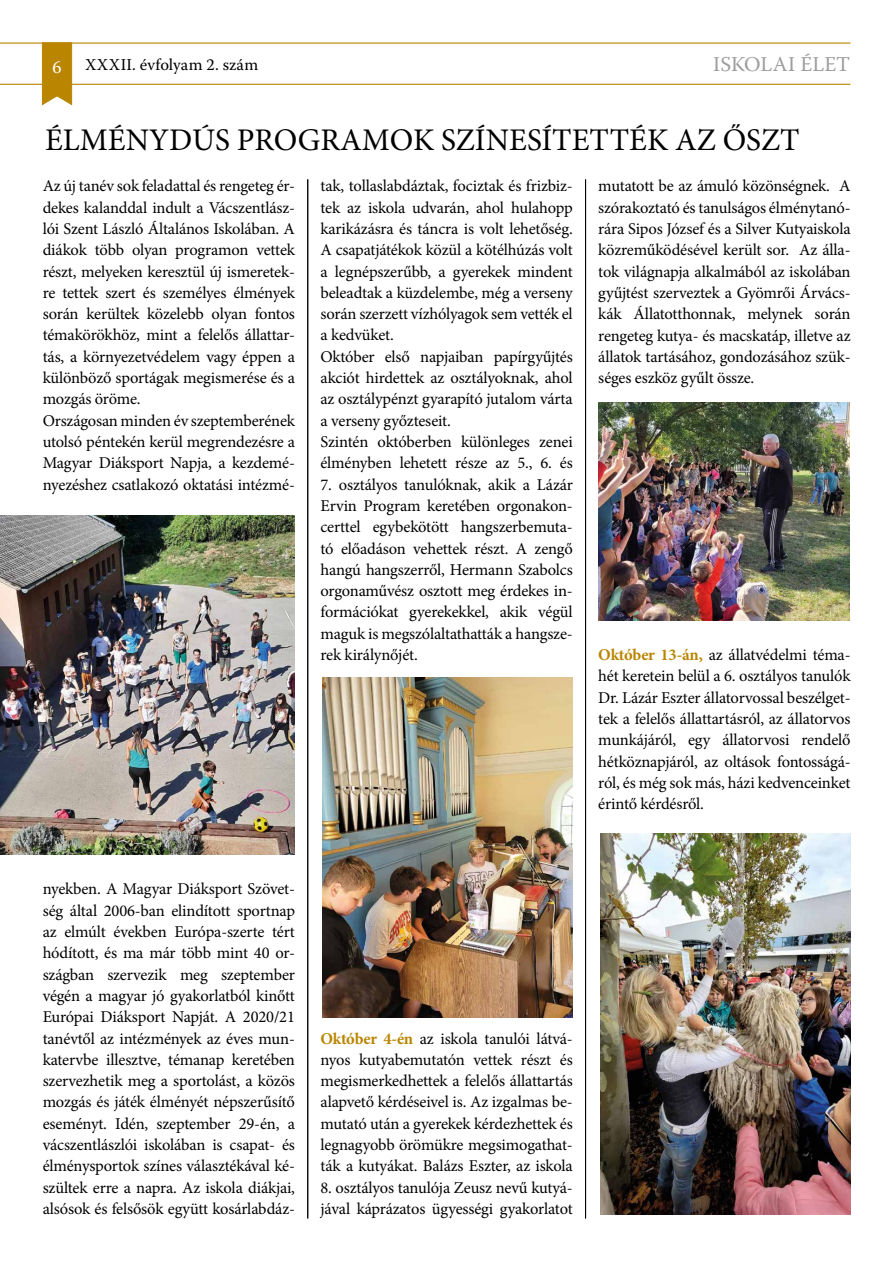
<style>
.page{position:relative;width:893px;height:1263px;background:#fff}
.page>*{position:absolute;margin:0;border:0;box-sizing:border-box;transform-origin:0 0}
.t1{font:31.5px "Minion Pro";color:#000}
.t2{font:21px "Warnock Pro";letter-spacing:.005em;color:#9d9d9c}
.t3{font:18px "Warnock Pro";color:#fff}
.t4{font:16.5px/21.3px "Minion Pro";letter-spacing:-.01em;color:#000;text-align:justify}
.t5{font:16.5px "Warnock Pro";letter-spacing:.015em;color:#000}
.s1{font-weight:700;color:#ba8500}
</style>
<div class="page">
<hr style="left:0;top:43px;width:850px;height:1px;background:#ba8500">
<hr style="left:0;top:84px;width:850px;height:1px;background:#ba8500">
<svg style="left:42px;top:42px;width:30px;height:64px;background:#bf8f15"></svg>
<hr style="left:307px;top:179px;width:1px;height:1039px;background:#000">
<hr style="left:585px;top:179px;width:1px;height:1039px;background:#000">
<img style="left:0;top:516px;width:295px;height:339px">
<img style="left:322px;top:678px;width:251px;height:339px">
<img style="left:599px;top:402px;width:250px;height:218px">
<img style="left:600px;top:834px;width:251px;height:380px">
<p class="t3" style="left:53px;top:56px;width:11px">6</p>
<p class="t5" style="left:85px;top:55px;width:175px">XXXII. évfolyam 2. szám</p>
<p class="t2" style="left:713px;top:52px;width:139px">ISKOLAI ÉLET</p>
<h1 class="t1" style="left:45px;top:119px;width:756px">ÉLMÉNYDÚS PROGRAMOK SZÍNESÍTETTÉK AZ ŐSZT</h1>
<p class="t4" style="left:43px;top:176px;width:254px;text-align:left">Az új tanév sok feladattal és rengeteg ér&shy;dekes kalanddal indult a Vácszentlász&shy;lói Szent László Általános Iskolában. A diákok több olyan programon vettek részt, melyeken keresztül új ismeretek&shy;re tettek szert és személyes élmények során kerültek közelebb olyan fontos témakörökhöz, mint a felelős állattar&shy;tás, a környezetvédelem vagy éppen a különböző sportágak megismerése és a mozgás öröme.<br>Országosan minden év szeptemberének utolsó péntekén kerül megrendezésre a Magyar Diáksport Napja, a kezdemé&shy;nyezéshez csatlakozó oktatási intézmé-</p>
<p class="t4" style="left:320px;top:176px;width:254px;text-align:left">tak, tollaslabdáztak, fociztak és frizbiz&shy;tek az iskola udvarán, ahol hulahopp karikázásra és táncra is volt lehetőség.<br>A csapatjátékok közül a kötélhúzás volt a legnépszerűbb, a gyerekek mindent beleadtak a küzdelembe, még a verseny során szerzett vízhólyagok sem vették el a kedvüket.<br>Október első napjaiban papírgyűjtés akciót hirdettek az osztályoknak, ahol az osztálypénzt gyarapító jutalom várta a verseny győzteseit.<br>Szintén októberben különleges zenei élményben lehetett része az 5., 6. és</p>
<p class="t4" style="left:320px;top:474px;width:254px">7. osztályos tanulóknak, akik a Lázár Ervin Program keretében orgonakon&shy;certtel egybekötött hangszerbemuta&shy;tó előadáson vehettek részt. A zengő hangú hangszerről, Hermann Szabolcs orgonaművész osztott meg érdekes in&shy;formációkat gyerekekkel, akik végül maguk is megszólaltathatták a hangsze&shy;rek királynőjét.</p>
<p class="t4" style="left:598px;top:176px;width:254px">mutatott be az ámuló közönségnek. A szórakoztató és tanulságos élménytanó&shy;rára Sipos József és a Silver Kutyaiskola közreműködésével került sor. Az álla&shy;tok világnapja alkalmából az iskolában gyűjtést szerveztek a Gyömrői Árvács&shy;kák Állatotthonnak, melynek során rengeteg kutya- és macskatáp, illetve az állatok tartásához, gondozásához szük&shy;séges eszköz gyűlt össze.</p>
<p class="t4" style="left:598px;top:644px;width:254px"><span class="s1">Október 13-án,</span> az állatvédelmi téma&shy;hét keretein belül a 6. osztályos tanulók Dr. Lázár Eszter állatorvossal beszélget&shy;tek a felelős állattartásról, az állatorvos munkájáról, egy állatorvosi rendelő hétköznapjáról, az oltások fontosságá&shy;ról, és még sok más, házi kedvenceinket érintő kérdésről.</p>
<p class="t4" style="left:43px;top:878px;width:254px">nyekben. A Magyar Diáksport Szövet&shy;ség által 2006-ban elindított sportnap az elmúlt években Európa-szerte tért hódított, és ma már több mint 40 or&shy;szágban szervezik meg szeptember végén a magyar jó gyakorlatból kinőtt Európai Diáksport Napját. A 2020/21 tanévtől az intézmények az éves mun&shy;katervbe illesztve, témanap keretében szervezhetik meg a sportolást, a közös mozgás és játék élményét népszerűsítő eseményt. Idén, szeptember 29-én, a vácszentlászlói iskolában is csapat- és élménysportok színes választékával ké&shy;szültek erre a napra. Az iskola diákjai, alsósok és felsősök együtt kosárlabdáz-</p>
<p class="t4" style="left:320px;top:1028px;width:254px"><span class="s1">Október 4-én</span> az iskola tanulói látvá&shy;nyos kutyabemutatón vettek részt és megismerkedhettek a felelős állattartás alapvető kérdéseivel is. Az izgalmas be&shy;mutató után a gyerekek kérdezhettek és legnagyobb örömükre megsimogathat&shy;ták a kutyákat. Balázs Eszter, az iskola</p>
<p class="t4" style="left:320px;top:1177px;width:254px">8. osztályos tanulója Zeusz nevű kutyá&shy;jával káprázatos ügyességi gyakorlatot</p>
</div>
